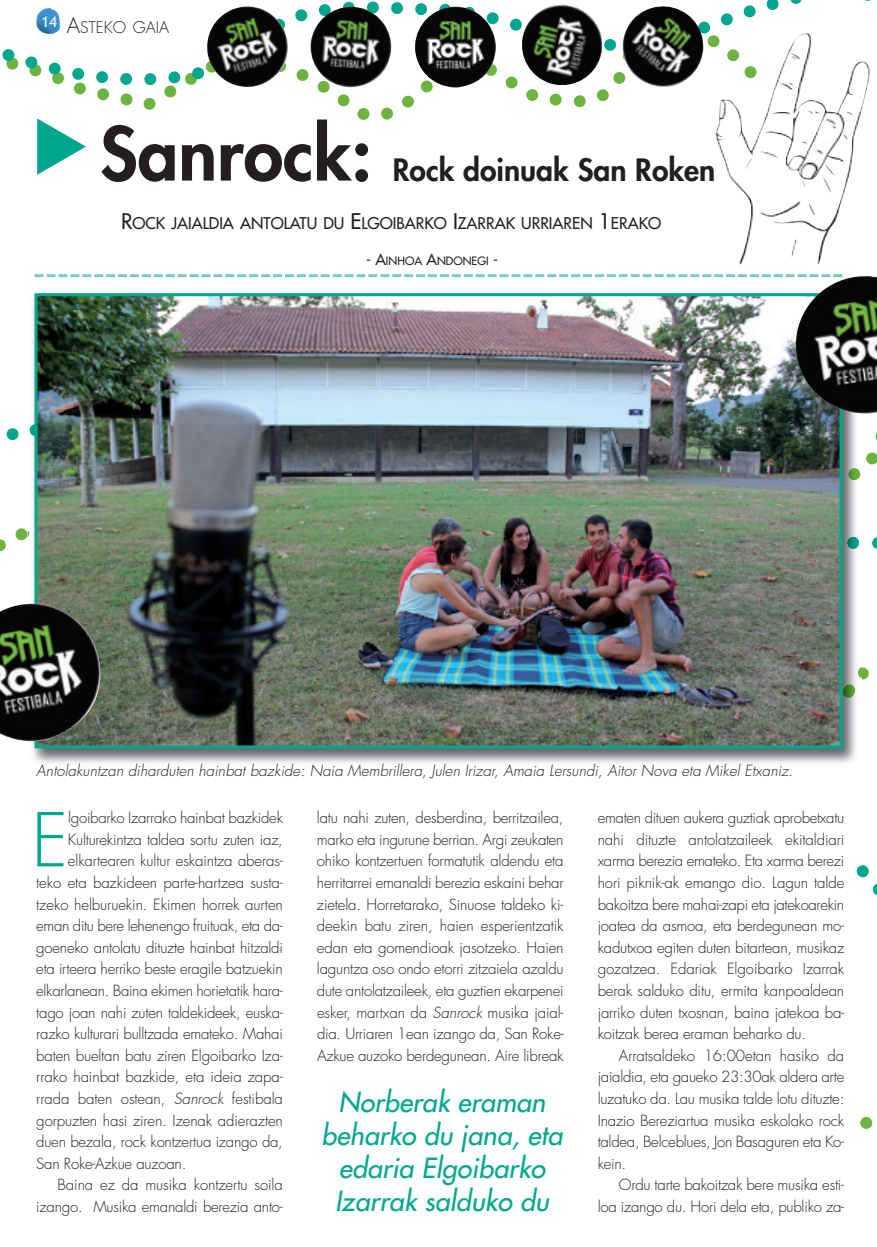
<style>
.page{position:relative;width:877px;height:1247px;background:#fff}
.page>*{position:absolute;margin:0;border:0;box-sizing:border-box;transform-origin:0 0}
.t1{font:300 72.3px "Futura";color:#00a78f}
.t2{font:800 72px "Futura";color:#231f20}
.t3{font:800 30px "Futura";color:#231f20}
.t4{font:italic 27px/33px "Futura";letter-spacing:.005em;color:#00a78f;text-align:center}
.t5{font:15.75px "Futura";color:#231f20}
.t6{font:300 15.75px "Futura";color:#231f20}
.t7{font:300 15px/21.6px "Futura";letter-spacing:-.015em;color:#231f20;text-align:justify}
.t8{font:italic 300 15px "Futura";letter-spacing:.005em;color:#231f20}
.t9{font:15px "Trebuchet MS";color:#fff}
.t10{font:11.25px "Futura";color:#231f20}
.s1{font-size:21px}
.s2{font-size:15px}
.s3{font-style:italic}
</style>
<div class="page">
<svg style="left:860px;top:1116px;width:13px;height:13px"></svg>
<svg style="left:856px;top:865px;width:21px;height:31px"></svg>
<svg style="left:98px;top:97px;width:511px;height:23px"></svg>
<svg style="left:2px;top:0;width:869px;height:97px"></svg>
<img style="left:36px;top:8px;width:24px;height:26px">
<img style="left:33px;top:301px;width:828px;height:462px">
<svg style="left:842px;top:523px;width:35px;height:181px"></svg>
<img style="left:842px;top:684px;width:13px;height:14px">
<img style="left:38px;top:297px;width:800px;height:447px">
<div style="left:34px;top:293px;width:808px;height:455px;border:3px solid #00a78f"></div>
<svg style="left:34px;top:274px;width:808px;height:3px"></svg>
<img style="left:204px;top:6px;width:89px;height:85px">
<img style="left:310px;top:7px;width:81px;height:81px">
<img style="left:415px;top:7px;width:81px;height:80px">
<img style="left:519px;top:4px;width:84px;height:84px">
<img style="left:618px;top:2px;width:86px;height:94px">
<img style="left:715px;top:33px;width:155px;height:231px">
<img style="left:793px;top:276px;width:84px;height:140px">
<img style="left:0;top:603px;width:106px;height:142px">
<p class="t9" style="left:41px;top:13px;width:17px">14</p>
<p class="t6" style="left:67px;top:20px;width:104px"><span class="s1">A</span>STEKO GAIA</p>
<h2 class="t2" style="left:100px;top:119px;width:274px">Sanrock:</h2>
<h3 class="t3" style="left:393px;top:155px;width:324px">Rock doinuak San Roken</h3>
<p class="t5" style="left:121px;top:215px;width:542px"><span class="s1">R</span>OCK JAIALDIA ANTOLATU DU <span class="s1">E</span>LGOIBARKO <span class="s1">I</span>ZARRAK URRIAREN <span class="s1">1</span>ERAKO</p>
<p class="t10" style="left:366px;top:255px;width:133px"><span class="s2">- A</span>INHOA <span class="s2">A</span>NDONEGI <span class="s2">-</span></p>
<p class="t8" style="left:36px;top:763px;width:758px">Antolakuntzan diharduten hainbat bazkide: Naia Membrillera, Julen Irizar, Amaia Lersundi, Aitor Nova eta Mikel Etxaniz.</p>
<h1 class="t1" style="left:32px;top:807px;width:38px">E</h1>
<p class="t7" style="left:68px;top:808px;width:216px">lgoibarko Izarrako hainbat bazkidek</p>
<p class="t7" style="left:68px;top:830px;width:216px">Kulturekintza taldea sortu zuten iaz,</p>
<p class="t7" style="left:68px;top:851px;width:216px">elkartearen kultur eskaintza aberas-</p>
<p class="t7" style="left:36px;top:873px;width:248px">teko eta bazkideen parte-hartzea susta-</p>
<p class="t7" style="left:36px;top:894px;width:248px">tzeko helburuekin. Ekimen horrek aurten</p>
<p class="t7" style="left:36px;top:916px;width:248px">eman ditu bere lehenengo fruituak, eta da-</p>
<p class="t7" style="left:36px;top:938px;width:248px">goeneko antolatu dituzte hainbat hitzaldi</p>
<p class="t7" style="left:36px;top:959px;width:248px">eta irteera herriko beste eragile batzuekin</p>
<p class="t7" style="left:36px;top:981px;width:248px">elkarlanean. Baina ekimen horietatik hara-</p>
<p class="t7" style="left:36px;top:1002px;width:248px">tago joan nahi zuten taldekideek, euska-</p>
<p class="t7" style="left:36px;top:1024px;width:248px">razko kulturari bulltzada emateko. Mahai</p>
<p class="t7" style="left:36px;top:1046px;width:248px">baten bueltan batu ziren Elgoibarko Iza-</p>
<p class="t7" style="left:36px;top:1067px;width:248px">rrako hainbat bazkide, eta ideia zapa-</p>
<p class="t7" style="left:36px;top:1089px;width:248px">rrada baten ostean, <span class="s3">Sanrock</span> festibala</p>
<p class="t7" style="left:36px;top:1110px;width:248px">gorpuzten hasi ziren. Izenak adierazten</p>
<p class="t7" style="left:36px;top:1132px;width:248px">duen bezala, rock kontzertua izango da,</p>
<p class="t7" style="left:36px;top:1154px;width:151px">San Roke-Azkue auzoan.</p>
<p class="t7" style="left:58px;top:1175px;width:227px">Baina ez da musika kontzertu soila</p>
<p class="t7" style="left:36px;top:1197px;width:248px">izango. Musika emanaldi berezia anto-</p>
<p class="t7" style="left:317px;top:808px;width:248px">latu nahi zuten, desberdina, berritzailea, marko eta ingurune berrian. Argi zeukaten ohiko kontzertuen formatutik aldendu eta herritarrei emanaldi berezia eskaini behar zietela. Horretarako, Sinuose taldeko ki&shy;deekin batu ziren, haien esperientzatik edan eta gomendioak jasotzeko. Haien laguntza oso ondo etorri zitzaiela azaldu dute antolatzaileek, eta guztien ekarpenei esker, martxan da <span class="s3">Sanrock</span> musika jaial&shy;dia. Urriaren 1ean izango da, San Roke-Azkue auzoko berdegunean. Aire libreak</p>
<p class="t7" style="left:598px;top:808px;width:248px">ematen dituen aukera guztiak aprobetxatu nahi dituzte antolatzaileek ekitaldiari xarma berezia emateko. Eta xarma berezi hori piknik-ak emango dio. Lagun talde bakoitza bere mahai-zapi eta jatekoarekin joatea da asmoa, eta berdegunean mo&shy;kadutxoa egiten duten bitartean, musikaz gozatzea. Edariak Elgoibarko Izarrak berak salduko ditu, ermita kanpoaldean jarriko duten txosnan, baina jatekoa ba&shy;koitzak berea eraman beharko du.</p>
<p class="t7" style="left:598px;top:1046px;width:248px;text-indent:21px">Arratsaldeko 16:00etan hasiko da jaialdia, eta gaueko 23:30ak aldera arte luzatuko da. Lau musika talde lotu dituzte:<br>Inazio Bereziartua musika eskolako rock taldea, Belceblues, Jon Basaguren eta Ko&shy;kein.</p>
<p class="t7" style="left:598px;top:1175px;width:248px;text-align:right">Ordu tarte bakoitzak bere musika esti&shy;loa izango du. Hori dela eta, publiko za-</p>
<h3 class="t4" style="left:321px;top:1087px;width:242px">Norberak eraman beharko du jana, eta edaria Elgoibarko<br>Izarrak salduko du</h3>
</div>
